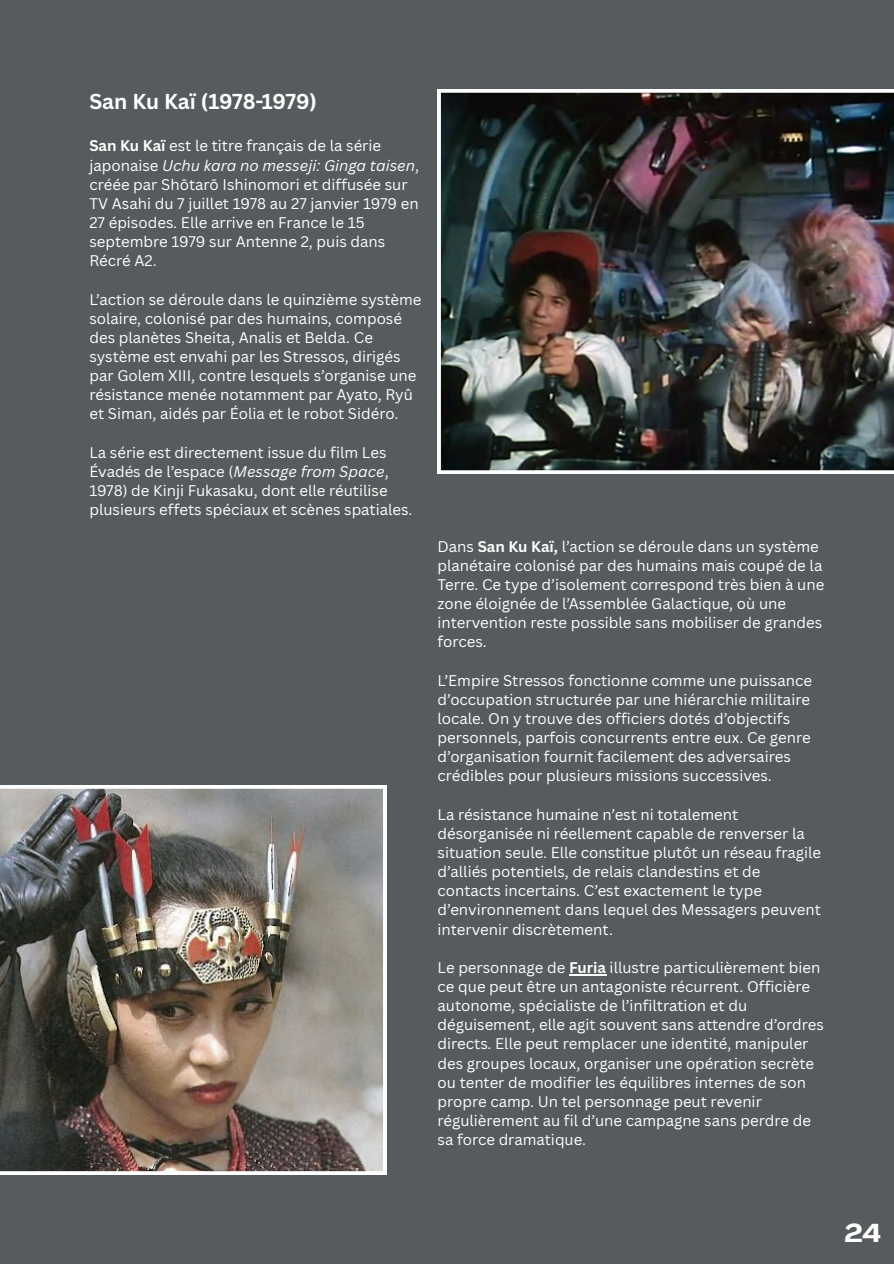
<style>
.page{position:relative;width:894px;height:1264px;background:#fff}
.page>*{position:absolute;margin:0;border:0;box-sizing:border-box;transform-origin:0 0}
.t1{font:700 expanded 25.5px "Agrandir";color:#fff}
.t2{font:700 21px "Canva Sans";color:#fff}
.t3{font:15px/19.2px "Canva Sans";color:#fff}
.s1{font-weight:700}
.s2{font-style:italic}
</style>
<div class="page">
<div style="left:0;top:0;width:893px;height:1263px;background:#565b5d"></div>
<img style="left:437px;top:89px;width:456px;height:384px">
<img style="left:0;top:785px;width:386px;height:389px">
<hr style="left:569px;top:974px;width:37px;height:1px;background:#fff">
<h2 class="t2" style="left:89px;top:86px;width:229px">San Ku Kaï (1978-1979)</h2>
<p class="t3" style="left:89px;top:136px;width:331px"><span class="s1">San Ku Kaï</span> est le titre français de la série japonaise <span class="s2">Uchu kara no messeji: Ginga taisen</span>, créée par Shōtarō Ishinomori et diffusée sur TV Asahi du 7 juillet 1978 au 27 janvier 1979 en 27 épisodes. Elle arrive en France le 15 septembre 1979 sur Antenne 2, puis dans Récré A2.</p>
<p class="t3" style="left:89px;top:289px;width:333px">L’action se déroule dans le quinzième système solaire, colonisé par des humains, composé des planètes Sheita, Analis et Belda. Ce système est envahi par les Stressos, dirigés par Golem XIII, contre lesquels s’organise une résistance menée notamment par Ayato, Ryû et Siman, aidés par Éolia et le robot Sidéro.</p>
<p class="t3" style="left:89px;top:442px;width:324px">La série est directement issue du film Les Évadés de l’espace (<span class="s2">Message from Space</span>, 1978) de Kinji Fukasaku, dont elle réutilise plusieurs effets spéciaux et scènes spatiales.</p>
<p class="t3" style="left:437px;top:536px;width:388px">Dans <span class="s1">San Ku Kaï,</span> l’action se déroule dans un système planétaire colonisé par des humains mais coupé de la Terre. Ce type d’isolement correspond très bien à une zone éloignée de l’Assemblée Galactique, où une intervention reste possible sans mobiliser de grandes forces.</p>
<p class="t3" style="left:437px;top:670px;width:376px">L’Empire Stressos fonctionne comme une puissance d’occupation structurée par une hiérarchie militaire locale. On y trouve des officiers dotés d’objectifs personnels, parfois concurrents entre eux. Ce genre d’organisation fournit facilement des adversaires crédibles pour plusieurs missions successives.</p>
<p class="t3" style="left:437px;top:804px;width:385px">La résistance humaine n’est ni totalement désorganisée ni réellement capable de renverser la situation seule. Elle constitue plutôt un réseau fragile d’alliés potentiels, de relais clandestins et de contacts incertains. C’est exactement le type d’environnement dans lequel des Messagers peuvent intervenir discrètement.</p>
<p class="t3" style="left:437px;top:957px;width:388px">Le personnage de <span class="s1">Furia</span> illustre particulièrement bien ce que peut être un antagoniste récurrent. Officière autonome, spécialiste de l’infiltration et du déguisement, elle agit souvent sans attendre d’ordres directs. Elle peut remplacer une identité, manipuler des groupes locaux, organiser une opération secrète ou tenter de modifier les équilibres internes de son propre camp. Un tel personnage peut revenir régulièrement au fil d’une campagne sans perdre de sa force dramatique.</p>
<h1 class="t1" style="left:844px;top:1222px;width:38px">24</h1>
</div>
